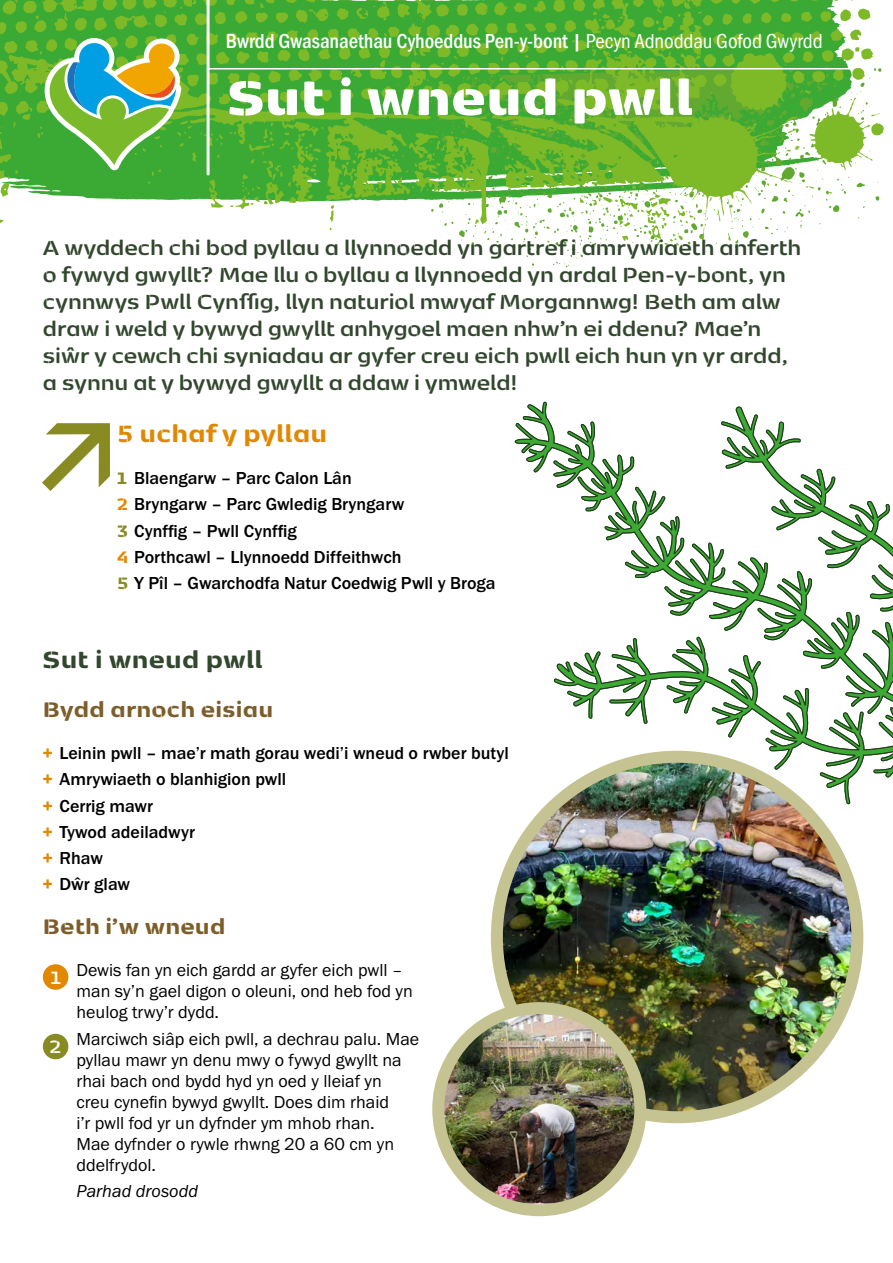
<style>
.page{position:relative;width:893px;height:1263px;background:#fff}
.page>*{position:absolute;margin:0;border:0;box-sizing:border-box;transform-origin:0 0}
._01_Main_heading{font:900 57px "Kobenhavn Sans Stencil";color:#fff}
.t1{font:800 27.75px "Kobenhavn Sans Stencil";letter-spacing:.01em;color:#e18800}
._02_Subhead_18pt{font:800 27.75px "Kobenhavn Sans Stencil";letter-spacing:.01em;color:#32472e}
._02_Subhead_16pt{font:800 24.75px "Kobenhavn Sans Stencil";letter-spacing:.01em;color:#7d5e2b}
._01_Intro_text{font:700 24px/27px "Kobenhavn Sans Stencil";letter-spacing:-.005em;color:#32472e}
.t2{font:500 21px "Franklin Gothic URW Cond";letter-spacing:-.005em;color:#fff}
._02_Circle_numbers{font:700 21px "Kobenhavn Sans Stencil";color:#fff}
._02_Text_space_after{font:18px/21px "Franklin Gothic URW Boo";color:#000}
._02_Text_space_after-2{font:500 18px "Franklin Gothic URW";color:#000}
._02_Text_space_after-3{font:18px "Franklin Gothic URW Boo Ita";color:#000}
.s1{font-weight:400}
.s2{font-family:"Kobenhavn Stencil";font-weight:800;font-size:19.5px;color:#888b22}
.s3{font-family:"Kobenhavn Stencil";font-weight:800;font-size:19.5px;color:#e18800}
.s4{font-family:"Franklin Gothic URW Hea";font-weight:400;color:#e18800}
</style>
<div class="page">
<svg style="left:0;top:53px;width:884px;height:198px"></svg>
<svg style="left:0;top:0;width:873px;height:128px;background:#5ab238"></svg>
<svg style="left:45px;top:38px;width:136px;height:132px;background:#76b86a"></svg>
<hr style="left:209px;top:68px;width:641px;height:1px;background:#fff">
<hr style="left:207px;top:0;width:3px;height:174px;background:#fff">
<svg style="left:42px;top:423px;width:68px;height:68px"></svg>
<img style="left:497px;top:757px;width:360px;height:360px;border-radius:180px">
<div style="left:491px;top:751px;width:372px;height:372px;border:12px solid #c6c392;border-radius:50%"></div>
<img style="left:439px;top:1008px;width:201px;height:195px">
<div style="left:432px;top:1002px;width:214px;height:214px;border:12px solid #c6c392;border-radius:50%"></div>
<div style="left:43px;top:964px;width:25px;height:26px;background:#e18800;border-radius:50%"></div>
<div style="left:43px;top:1034px;width:25px;height:25px;background:#888b22;border-radius:50%"></div>
<svg style="left:515px;top:402px;width:378px;height:402px"></svg>
<p class="t2" style="left:226px;top:26px;width:598px">Bwrdd Gwasanaethau Cyhoeddus Pen-y-bont | <span class="s1">Pecyn Adnoddau Gofod Gwyrdd</span></p>
<h1 class="_01_Main_heading" style="left:226px;top:54px;width:469px">Sut i wneud pwll</h1>
<h2 class="_01_Intro_text" style="left:43px;top:232px;width:760px">A wyddech chi bod pyllau a llynnoedd yn gartref i amrywiaeth anferth o fywyd gwyllt? Mae llu o byllau a llynnoedd yn ardal Pen-y-bont, yn cynnwys Pwll Cynffig, llyn naturiol mwyaf Morgannwg! Beth am alw draw i weld y bywyd gwyllt anhygoel maen nhw’n ei ddenu? Mae’n siŵr y cewch chi syniadau ar gyfer creu eich pwll eich hun yn yr ardd, a synnu at y bywyd gwyllt a ddaw i ymweld!</h2>
<h1 class="t1" style="left:117px;top:413px;width:212px">5 uchaf y pyllau</h1>
<p class="_02_Text_space_after-2" style="left:117px;top:467px;width:236px"><span class="s2">1</span> Blaengarw – Parc Calon Lân</p>
<p class="_02_Text_space_after-2" style="left:117px;top:493px;width:289px"><span class="s3">2</span> Bryngarw – Parc Gwledig Bryngarw</p>
<p class="_02_Text_space_after-2" style="left:117px;top:519px;width:181px"><span class="s2">3</span> Cynffig – Pwll Cynffig</p>
<p class="_02_Text_space_after-2" style="left:117px;top:546px;width:286px"><span class="s3">4</span> Porthcawl – Llynnoedd Diffeithwch</p>
<p class="_02_Text_space_after-2" style="left:117px;top:572px;width:380px"><span class="s2">5</span> Y Pîl – Gwarchodfa Natur Coedwig Pwll y Broga</p>
<h3 class="_02_Subhead_18pt" style="left:43px;top:639px;width:222px">Sut i wneud pwll</h3>
<h4 class="_02_Subhead_16pt" style="left:43px;top:691px;width:232px">Bydd arnoch eisiau</h4>
<p class="_02_Text_space_after-2" style="left:43px;top:742px;width:468px"><span class="s4">+</span> Leinin pwll – mae’r math gorau wedi’i wneud o rwber butyl</p>
<p class="_02_Text_space_after-2" style="left:43px;top:768px;width:245px"><span class="s4">+</span> Amrywiaeth o blanhigion pwll</p>
<p class="_02_Text_space_after-2" style="left:43px;top:794px;width:112px"><span class="s4">+</span> Cerrig mawr</p>
<p class="_02_Text_space_after-2" style="left:43px;top:821px;width:154px"><span class="s4">+</span> Tywod adeiladwyr</p>
<p class="_02_Text_space_after-2" style="left:43px;top:847px;width:62px"><span class="s4">+</span> Rhaw</p>
<p class="_02_Text_space_after-2" style="left:43px;top:873px;width:89px"><span class="s4">+</span> Dŵr glaw</p>
<h4 class="_02_Subhead_16pt" style="left:43px;top:908px;width:184px">Beth i’w wneud</h4>
<p class="_02_Text_space_after" style="left:77px;top:959px;width:338px">Dewis fan yn eich gardd ar gyfer eich pwll – man sy’n gael digon o oleuni, ond heb fod yn heulog trwy’r dydd.</p>
<p class="_02_Text_space_after" style="left:77px;top:1028px;width:344px">Marciwch siâp eich pwll, a dechrau palu. Mae pyllau mawr yn denu mwy o fywyd gwyllt na rhai bach ond bydd hyd yn oed y lleiaf yn creu cynefin bywyd gwyllt. Does dim rhaid<br>i’r pwll fod yr un dyfnder ym mhob rhan.<br>Mae dyfnder o rywle rhwng 20 a 60 cm yn ddelfrydol.</p>
<p class="_02_Text_space_after-3" style="left:77px;top:1179px;width:123px">Parhad drosodd</p>
<p class="_02_Circle_numbers" style="left:51px;top:962px;width:11px">1</p>
<p class="_02_Circle_numbers" style="left:50px;top:1031px;width:13px">2</p>
</div>
